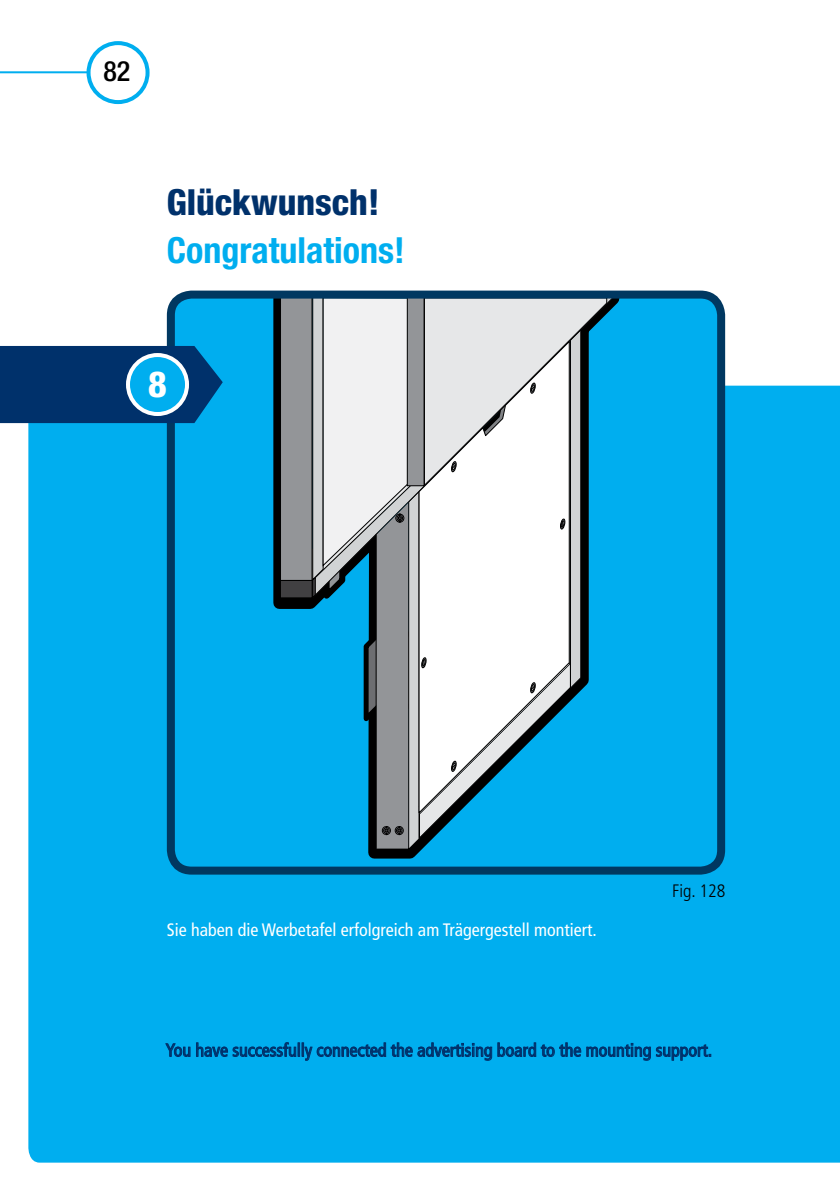
<style>
.page{position:relative;width:840px;height:1191px;background:#fff}
.page>*{position:absolute;margin:0;border:0;box-sizing:border-box;transform-origin:0 0}
.t1{font:700 condensed 36px "Helvetica Neue LT Std";color:#00aeef}
.t2{font:800 condensed 36px "Helvetica Neue LT Std";color:#00316b}
.t3{font:800 condensed 36px "Helvetica Neue LT Std";color:#fff}
.t4{font:500 condensed 28px "Helvetica Neue LT Std";color:#000}
.t5{font:condensed 18px "Frutiger LT Std";color:#00316b}
.t6{font:condensed 18px "Frutiger LT Std";color:#fff}
.t7{font:300 condensed 18px "Frutiger LT Std";color:#000}
</style>
<div class="page">
<div style="left:28px;top:386px;width:811px;height:776px;background:#00aeef"></div>
<hr style="left:0;top:71px;width:90px;height:2px;background:#00aeef">
<div style="left:86px;top:41px;width:63px;height:63px;border:4px solid #00aeef;border-radius:50%"></div>
<div style="left:170px;top:299px;width:550px;height:572px;background:#00aeef"></div>
<svg style="left:267px;top:299px;width:363px;height:565px;background:#009dd7"></svg>
<div style="left:607px;top:299px;width:8px;height:300px;background:#00aeef"></div>
<svg style="left:277px;top:346px;width:34px;height:503px;background:#0098d1"></svg>
<div style="left:280px;top:580px;width:32px;height:18px;background:#414042"></div>
<div style="left:280px;top:580px;width:32px;height:18px;border:1px solid #000"></div>
<div style="left:280px;top:296px;width:32px;height:284px;background:#939598"></div>
<div style="left:280px;top:296px;width:32px;height:285px;border:1px solid #000"></div>
<svg style="left:311px;top:299px;width:296px;height:551px"></svg>
<div style="left:167px;top:290px;width:557px;height:584px;border:8px solid #003861;border-radius:21px"></div>
<svg style="left:0;top:346px;width:223px;height:77px;background:#023c76"></svg>
<div style="left:128px;top:355px;width:59px;height:59px;background:#00aeef;border-radius:50%"></div>
<div style="left:126px;top:353px;width:63px;height:63px;border:4px solid #fff;border-radius:50%"></div>
<svg style="left:165px;top:1041px;width:545px;height:20px;background:#008bca"></svg>
<h2 class="t4" style="left:103px;top:55px;width:28px">82</h2>
<h1 class="t2" style="left:167px;top:179px;width:214px">Glückwunsch!</h1>
<h1 class="t1" style="left:167px;top:228px;width:239px">Congratulations!</h1>
<h1 class="t3" style="left:148px;top:362px;width:20px">8</h1>
<p class="t6" style="left:167px;top:919px;width:431px">Sie haben die Werbetafel erfolgreich am Trägergestell montiert.</p>
<p class="t7" style="left:671px;top:881px;width:55px">Fig. 128</p>
<p class="t5" style="left:166px;top:1039px;width:547px">You have successfully connected the advertising board to the mounting support.</p>
</div>
